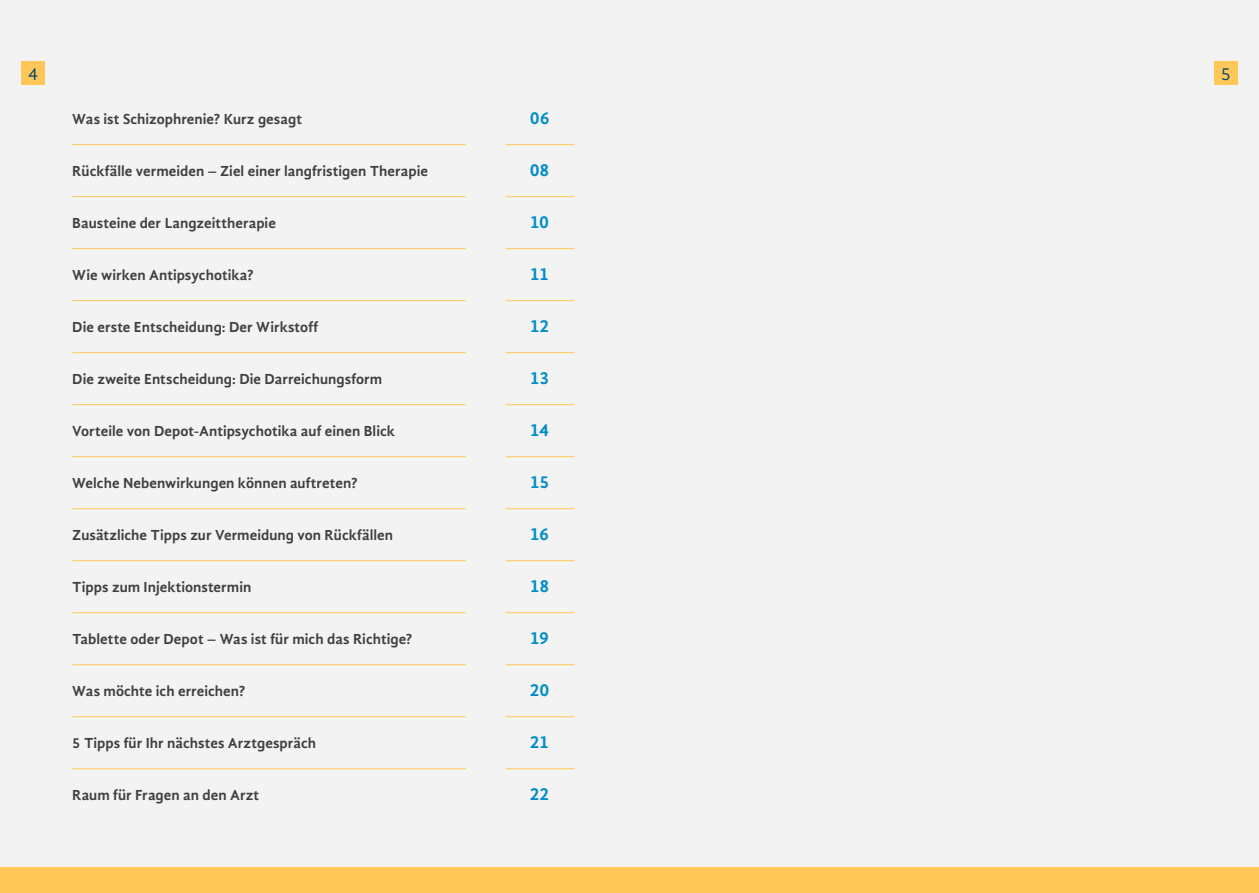
<style>
.page{position:relative;width:1259px;height:893px;background:#f4f3f3}
.page>*{position:absolute;margin:0;border:0;box-sizing:border-box;transform-origin:0 0}
.t1{font:700 18px "Gandhi Sans";letter-spacing:-.025em;color:#008dc7}
.t2{font:18px "Gandhi Sans";color:#00486c}
.t3{font:700 15px "Gandhi Sans";letter-spacing:.005em;color:#40403f}
</style>
<div class="page">
<div style="left:1214px;top:61px;width:23px;height:24px;background:#ffc757"></div>
<div style="left:21px;top:61px;width:24px;height:24px;background:#ffc757"></div>
<div style="left:0;top:867px;width:1259px;height:26px;background:#ffc757"></div>
<hr style="left:72px;top:144px;width:502px;height:1px;background:#ffc757">
<hr style="left:72px;top:196px;width:502px;height:1px;background:#ffc757">
<hr style="left:72px;top:248px;width:502px;height:1px;background:#ffc757">
<hr style="left:72px;top:300px;width:502px;height:1px;background:#ffc757">
<hr style="left:72px;top:352px;width:502px;height:1px;background:#ffc757">
<hr style="left:72px;top:404px;width:502px;height:1px;background:#ffc757">
<hr style="left:72px;top:456px;width:502px;height:1px;background:#ffc757">
<hr style="left:72px;top:508px;width:502px;height:1px;background:#ffc757">
<hr style="left:72px;top:560px;width:502px;height:1px;background:#ffc757">
<hr style="left:72px;top:612px;width:502px;height:1px;background:#ffc757">
<hr style="left:72px;top:664px;width:502px;height:1px;background:#ffc757">
<hr style="left:72px;top:716px;width:502px;height:1px;background:#ffc757">
<hr style="left:72px;top:768px;width:502px;height:1px;background:#ffc757">
<div style="left:465px;top:115px;width:40px;height:689px;background:#f4f3f3"></div>
<p class="t2" style="left:28px;top:64px;width:11px">4</p>
<p class="t2" style="left:1221px;top:64px;width:11px">5</p>
<p class="t3" style="left:72px;top:111px;width:231px">Was ist Schizophrenie? Kurz gesagt</p>
<p class="t1" style="left:530px;top:108px;width:21px">06</p>
<p class="t3" style="left:72px;top:163px;width:357px">Rückfälle vermeiden – Ziel einer langfristigen Therapie</p>
<p class="t1" style="left:530px;top:160px;width:21px">08</p>
<p class="t3" style="left:72px;top:215px;width:205px">Bausteine der Langzeittherapie</p>
<p class="t1" style="left:530px;top:212px;width:21px">10</p>
<p class="t3" style="left:72px;top:267px;width:183px">Wie wirken Antipsychotika?</p>
<p class="t1" style="left:530px;top:264px;width:21px">11</p>
<p class="t3" style="left:72px;top:319px;width:247px">Die erste Entscheidung: Der Wirkstoff</p>
<p class="t1" style="left:530px;top:316px;width:21px">12</p>
<p class="t3" style="left:72px;top:371px;width:311px">Die zweite Entscheidung: Die Darreichungsform</p>
<p class="t1" style="left:530px;top:368px;width:21px">13</p>
<p class="t3" style="left:72px;top:423px;width:324px">Vorteile von Depot-Antipsychotika auf einen Blick</p>
<p class="t1" style="left:530px;top:420px;width:21px">14</p>
<p class="t3" style="left:72px;top:475px;width:286px">Welche Nebenwirkungen können auftreten?</p>
<p class="t1" style="left:530px;top:472px;width:21px">15</p>
<p class="t3" style="left:72px;top:527px;width:322px">Zusätzliche Tipps zur Vermeidung von Rückfällen</p>
<p class="t1" style="left:530px;top:524px;width:21px">16</p>
<p class="t3" style="left:72px;top:579px;width:180px">Tipps zum Injektionstermin</p>
<p class="t1" style="left:530px;top:576px;width:21px">18</p>
<p class="t3" style="left:72px;top:631px;width:341px">Tablette oder Depot – Was ist für mich das Richtige?</p>
<p class="t1" style="left:530px;top:628px;width:21px">19</p>
<p class="t3" style="left:72px;top:683px;width:174px">Was möchte ich erreichen?</p>
<p class="t1" style="left:530px;top:680px;width:21px">20</p>
<p class="t3" style="left:72px;top:735px;width:245px">5 Tipps für Ihr nächstes Arztgespräch</p>
<p class="t1" style="left:530px;top:732px;width:21px">21</p>
<p class="t3" style="left:72px;top:787px;width:188px">Raum für Fragen an den Arzt</p>
<p class="t1" style="left:530px;top:784px;width:21px">22</p>
</div>
